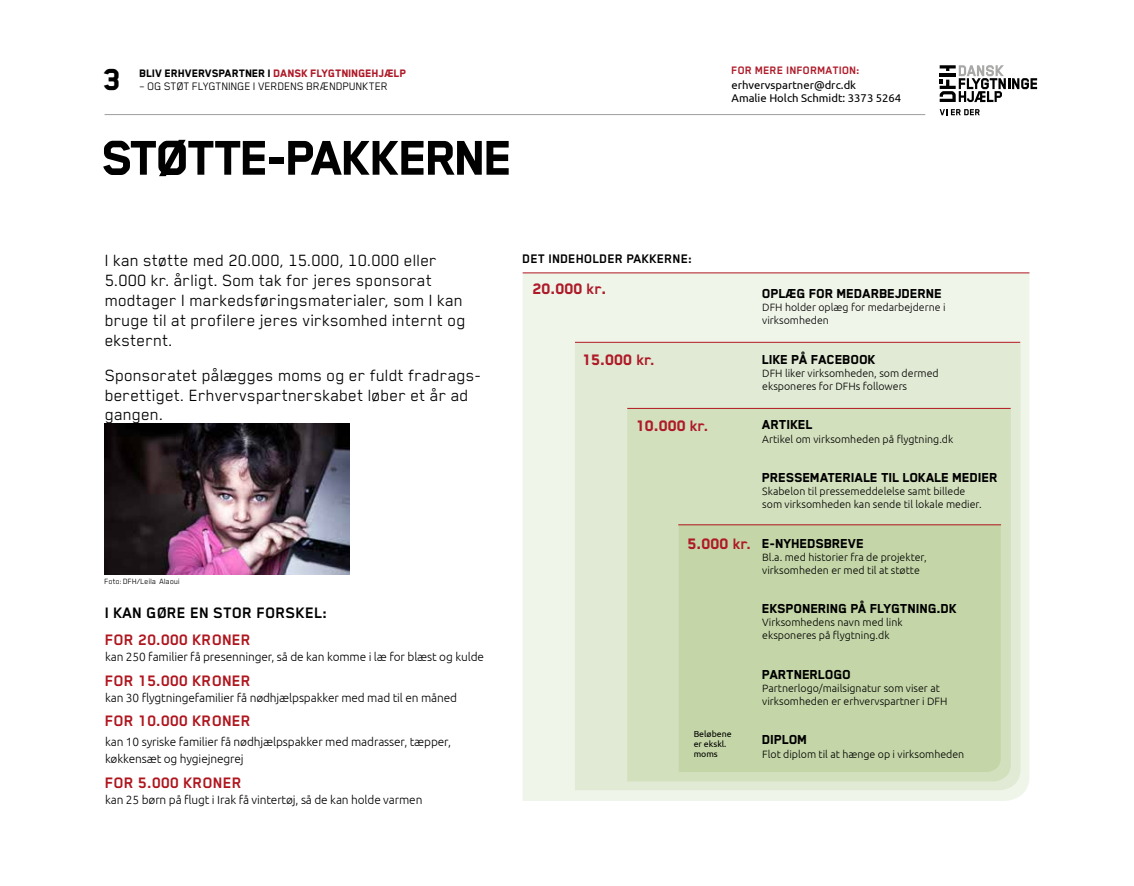
<style>
.page{position:relative;width:1134px;height:886px;background:#fff}
.page>*{position:absolute;margin:0;border:0;box-sizing:border-box;transform-origin:0 0}
.t1{font:800 56.25px "Blender Pro";letter-spacing:-.045em;color:#000}
.t2{font:800 35px "Blender Pro";color:#000}
.t3{font:18.75px/20px "Blender Pro";color:#000}
.t4{font:700 17.5px "Blender Pro";color:#af151e}
.t5{font:800 17.5px "Blender Pro";color:#ae1a28}
.t6{font:700 17.5px "Blender Pro";color:#000}
.t7{font:800 15px "Blender Pro";letter-spacing:-.01em;color:#000}
.t8{font:700 14.38px "Blender Pro";color:#000}
.t9{font:800 12.5px "Blender Pro";letter-spacing:-.005em;color:#000}
.t10{font:12.5px "Blender Pro";letter-spacing:-.01em;color:#000}
.t11{font:700 12.5px "Blender Pro";color:#ae1a28}
.t12{font:300 11.88px/17.1px "Ubuntu";letter-spacing:-.01em;color:#000}
.t13{font:11.25px/13.4px "Ubuntu";color:#000}
.t14{font:300 10.62px/13.1px "Ubuntu";color:#000}
.t15{font:8.75px/10px "Ubuntu";color:#000}
.t16{font:8.75px "Blender Pro";letter-spacing:-.005em;color:#000}
.s1{color:#ae1a28}
.s2{font-weight:700}
</style>
<div class="page">
<svg style="left:940px;top:65px;width:97px;height:37px"></svg>
<svg style="left:940px;top:109px;width:40px;height:6px"></svg>
<div style="left:523px;top:274px;width:506px;height:527px;background:#f0f5ea"></div>
<div style="left:575px;top:343px;width:445px;height:447px;background:#e1ead4"></div>
<div style="left:627px;top:409px;width:384px;height:372px;background:#d3e0bd"></div>
<div style="left:679px;top:525px;width:322px;height:247px;background:#c4d6a7"></div>
<img style="left:105px;top:423px;width:245px;height:151px">
<hr style="left:523px;top:273px;width:506px;height:1px;background:#af151e">
<hr style="left:575px;top:342px;width:445px;height:1px;background:#af151e">
<hr style="left:627px;top:408px;width:384px;height:1px;background:#af151e">
<hr style="left:678px;top:524px;width:323px;height:1px;background:#af151e">
<hr style="left:105px;top:114px;width:820px;height:1px;background:#9e9d9b">
<h2 class="t2" style="left:103px;top:61px;width:20px">3</h2>
<p class="t9" style="left:140px;top:66px;width:268px">BLIV ERHVERVSPARTNER I <span class="s1">DANSK FLYGTNINGEHJÆLP</span></p>
<p class="t10" style="left:140px;top:80px;width:250px">– OG STØT FLYGTNINGE I VERDENS BRÆNDPUNKTER</p>
<h1 class="t1" style="left:102px;top:128px;width:413px">STØTTE-PAKKERNE</h1>
<p class="t11" style="left:731px;top:64px;width:130px">FOR MERE INFORMATION:</p>
<p class="t13" style="left:731px;top:77px;width:171px">erhvervspartner@drc.dk<br>Amalie Holch Schmidt: 3373 5264</p>
<h3 class="t3" style="left:105px;top:249px;width:362px">I kan støtte med 20.000, 15.000, 10.000 eller 5.000 kr. årligt. Som tak for jeres sponsorat modtager I markedsføringsmaterialer, som I kan bruge til at profilere jeres virksomhed internt og eksternt.</h3>
<h3 class="t3" style="left:105px;top:365px;width:378px">Sponsoratet pålægges moms og er fuldt fradrags&shy;berettiget. Erhvervspartnerskabet løber et år ad gangen.</h3>
<p class="t16" style="left:104px;top:577px;width:77px">Foto: DFH/Leila Alaoui</p>
<h3 class="t6" style="left:105px;top:603px;width:224px">I KAN GØRE EN STOR FORSKEL:</h3>
<h3 class="t4" style="left:105px;top:630px;width:148px">FOR 20.000 KRONER</h3>
<p class="t12" style="left:105px;top:648px;width:380px">kan 250 familier få presenninger, så de kan komme i læ for blæst og kulde</p>
<h3 class="t4" style="left:105px;top:671px;width:148px">FOR 15.000 KRONER</h3>
<p class="t12" style="left:105px;top:689px;width:353px">kan 30 flygtningefamilier få nødhjælpspakker med mad til en måned</p>
<h3 class="t4" style="left:105px;top:712px;width:148px">FOR 10.000 KRONER</h3>
<p class="t12" style="left:105px;top:733px;width:347px">kan 10 syriske familier få nødhjælpspakker med madrasser, tæpper, køkkensæt og hygiejnegrej</p>
<h3 class="t4" style="left:105px;top:773px;width:139px">FOR 5.000 KRONER</h3>
<p class="t12" style="left:105px;top:791px;width:319px">kan 25 børn på flugt i Irak få vintertøj, så de kan holde varmen</p>
<h3 class="t8" style="left:523px;top:251px;width:171px">DET INDEHOLDER PAKKERNE:</h3>
<h3 class="t5" style="left:533px;top:279px;width:76px">20.000 <span class="s2">kr</span>.</h3>
<h3 class="t5" style="left:582px;top:350px;width:74px">15.000 <span class="s2">kr.</span></h3>
<h3 class="t5" style="left:636px;top:416px;width:74px">10.000 <span class="s2">kr.</span></h3>
<h3 class="t5" style="left:688px;top:534px;width:65px">5.000 <span class="s2">kr.</span></h3>
<p class="t15" style="left:694px;top:728px;width:40px">Beløbene er ekskl. moms</p>
<h3 class="t7" style="left:762px;top:286px;width:181px">OPLÆG FOR MEDARBEJDERNE</h3>
<p class="t14" style="left:762px;top:301px;width:185px">DFH holder oplæg for medarbejderne i virksomheden</p>
<h3 class="t7" style="left:762px;top:351px;width:115px">LIKE PÅ FACEBOOK</h3>
<p class="t14" style="left:762px;top:366px;width:178px">DFH liker virksomheden, som dermed eksponeres for DFHs followers</p>
<h3 class="t7" style="left:762px;top:417px;width:52px">ARTIKEL</h3>
<p class="t14" style="left:762px;top:432px;width:193px">Artikel om virksomheden på flygtning.dk</p>
<h3 class="t7" style="left:762px;top:469px;width:237px">PRESSEMATERIALE TIL LOKALE MEDIER</h3>
<p class="t14" style="left:762px;top:484px;width:221px">Skabelon til pressemeddelelse samt billede som virksomheden kan sende til lokale medier.</p>
<h3 class="t7" style="left:762px;top:535px;width:103px">E-NYHEDSBREVE</h3>
<p class="t14" style="left:762px;top:550px;width:166px">Bl.a. med historier fra de projekter, virksomheden er med til at støtte</p>
<h3 class="t7" style="left:762px;top:601px;width:196px">EKSPONERING PÅ FLYGTNING.DK</h3>
<p class="t14" style="left:762px;top:616px;width:142px">Virksomhedens navn med link eksponeres på flygtning.dk</p>
<h3 class="t7" style="left:762px;top:666px;width:90px">PARTNERLOGO</h3>
<p class="t14" style="left:762px;top:681px;width:187px">Partnerlogo/mailsignatur som viser at virksomheden er erhvervspartner i DFH</p>
<h3 class="t7" style="left:762px;top:732px;width:47px">DIPLOM</h3>
<p class="t14" style="left:762px;top:747px;width:203px">Flot diplom til at hænge op i virksomheden</p>
</div>
